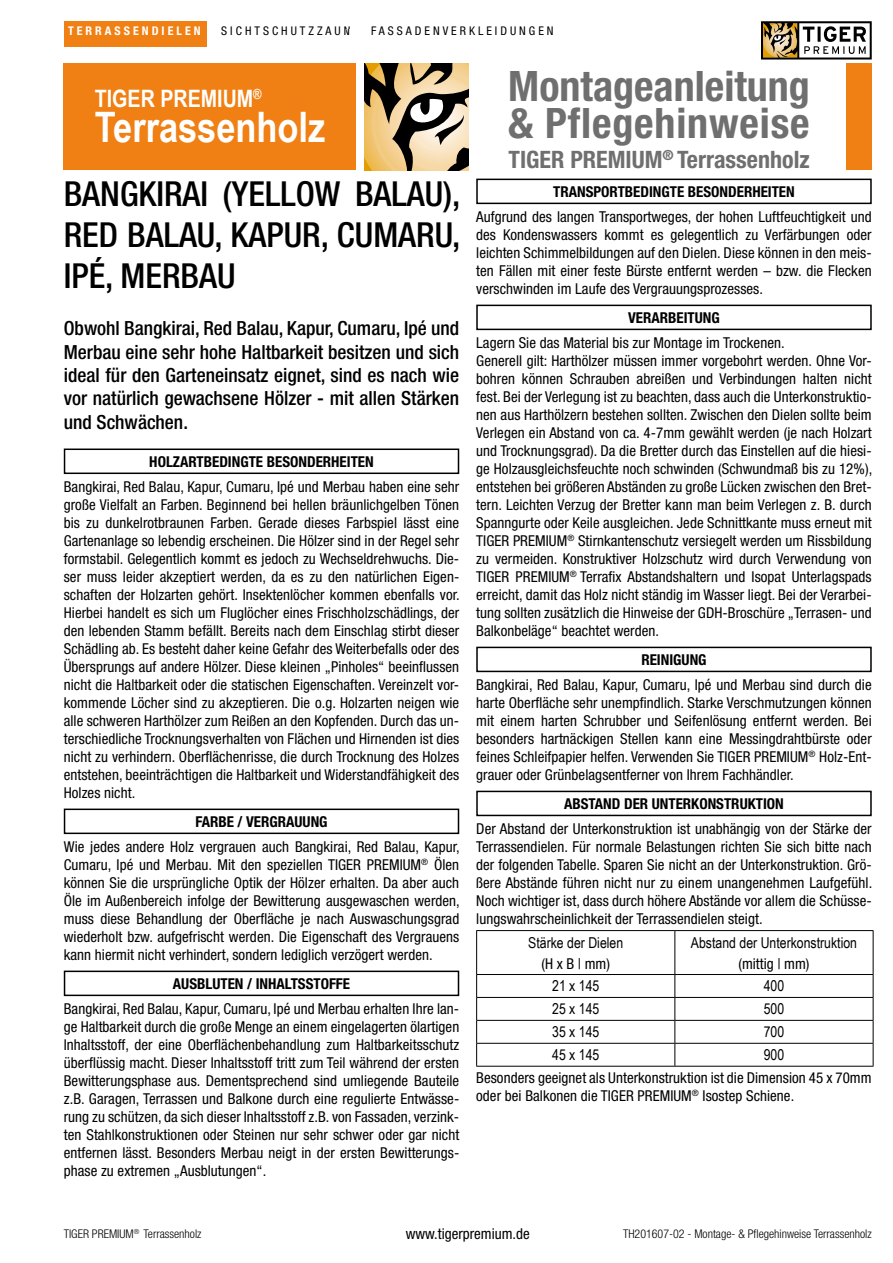
<style>
.page{position:relative;width:893px;height:1263px;background:#fff}
.page>*{position:absolute;margin:0;border:0;box-sizing:border-box;transform-origin:0 0}
.t1{font:700 condensed 42px/37.5px "Helvetica Neue";color:#706f6f}
.t2{font:700 42px "Arial Narrow";color:#fff}
.t3{font:500 condensed 34.5px/41.4px "Helvetica Neue";color:#000;text-align:justify}
.t4{font:700 condensed 24px "Helvetica Neue";color:#706f6f}
.t5{font:700 24px "Arial Narrow";color:#fff}
.t6{font:500 condensed 19.5px/23.4px "Helvetica Neue";color:#000;text-align:justify}
.t7{font:condensed 15px/18px "Helvetica Neue";letter-spacing:.005em;color:#000;text-align:justify}
.t8{font:700 condensed 15px "Helvetica Neue";color:#000}
.t9{font:15px "Arial Narrow";color:#000}
.t10{font:300 condensed 12px "Helvetica Neue";color:#000}
.t11{font:condensed 12px "Helvetica Neue";letter-spacing:.25em;color:#000}
.t12{font:700 condensed 12px "Helvetica Neue";letter-spacing:.25em;color:#fff}
</style>
<div class="page">
<svg style="left:761px;top:21px;width:111px;height:39px"></svg>
<div style="left:64px;top:21px;width:142px;height:26px;background:#f08013"></div>
<svg style="left:365px;top:64px;width:104px;height:106px;background:#a6926f"></svg>
<div style="left:846px;top:64px;width:26px;height:106px;background:#f08013"></div>
<div style="left:64px;top:64px;width:292px;height:106px;background:#f08013"></div>
<div style="left:64px;top:448px;width:395px;height:26px;border:2px solid #000"></div>
<div style="left:64px;top:808px;width:395px;height:26px;border:2px solid #000"></div>
<div style="left:64px;top:970px;width:395px;height:26px;border:2px solid #000"></div>
<div style="left:476px;top:179px;width:396px;height:25px;border:2px solid #000"></div>
<div style="left:476px;top:305px;width:396px;height:25px;border:2px solid #000"></div>
<div style="left:476px;top:647px;width:396px;height:25px;border:2px solid #000"></div>
<div style="left:476px;top:791px;width:396px;height:25px;border:2px solid #000"></div>
<hr style="left:476px;top:930px;width:199px;height:1px;background:#000">
<hr style="left:476px;top:931px;width:1px;height:43px;background:#000">
<hr style="left:675px;top:930px;width:198px;height:1px;background:#000">
<hr style="left:674px;top:931px;width:1px;height:43px;background:#000">
<hr style="left:873px;top:931px;width:1px;height:43px;background:#000">
<hr style="left:476px;top:974px;width:199px;height:1px;background:#000">
<hr style="left:675px;top:974px;width:198px;height:1px;background:#000">
<hr style="left:476px;top:997px;width:199px;height:1px;background:#000">
<hr style="left:675px;top:997px;width:198px;height:1px;background:#000">
<hr style="left:476px;top:1020px;width:199px;height:1px;background:#000">
<hr style="left:675px;top:1020px;width:198px;height:1px;background:#000">
<hr style="left:476px;top:1043px;width:199px;height:1px;background:#000">
<svg style="left:476px;top:975px;width:1px;height:91px"></svg>
<hr style="left:675px;top:1043px;width:198px;height:1px;background:#000">
<svg style="left:674px;top:975px;width:1px;height:91px"></svg>
<svg style="left:873px;top:975px;width:1px;height:91px"></svg>
<hr style="left:476px;top:1066px;width:199px;height:1px;background:#000">
<hr style="left:675px;top:1066px;width:198px;height:1px;background:#000">
<p class="t12" style="left:68px;top:24px;width:134px">TERRASSENDIELEN</p>
<p class="t11" style="left:221px;top:24px;width:131px">SICHTSCHUTZZAUN</p>
<p class="t11" style="left:371px;top:24px;width:184px">FASSADENVERKLEIDUNGEN</p>
<h1 class="t1" style="left:508px;top:66px;width:303px">MONTAGEANLEITUNG &amp; PFLEGEHINWEISE</h1>
<h3 class="t4" style="left:508px;top:145px;width:303px">TIGER PREMIUM<sup>®</sup> TERRASSENHOLZ</h3>
<h3 class="t5" style="left:95px;top:81px;width:168px">Tiger premium<sup>®</sup></h3>
<h1 class="t2" style="left:95px;top:96px;width:232px">Terrassenholz</h1>
<h2 class="t3" style="left:64px;top:172px;width:398px">BANGKIRAI (YELLOW BALAU), RED BALAU, KAPUR, CUMARU, IPÉ, MERBAU</h2>
<h3 class="t6" style="left:64px;top:316px;width:397px">Obwohl Bangkirai, Red Balau, Kapur, Cumaru, Ipé und Merbau eine sehr hohe Haltbarkeit besitzen und sich ideal für den Garteneinsatz eignet, sind es nach wie vor natürlich gewachsene Hölzer - mit allen Stärken und Schwächen.</h3>
<p class="t8" style="left:149px;top:453px;width:71px">HOLZARTBEDINGTE</p>
<p class="t8" style="left:267px;top:453px;width:41px">BESONDERHEITEN</p>
<p class="t7" style="left:64px;top:478px;width:398px">Bangkirai, Red Balau, Kapur, Cumaru, Ipé und Merbau haben eine sehr große Vielfalt an Farben. Beginnend bei hellen bräunlichgelben Tönen bis zu dunkelrotbraunen Farben. Gerade dieses Farbspiel lässt eine Gartenanlage so lebendig erscheinen. Die Hölzer sind in der Regel sehr formstabil. Gelegentlich kommt es jedoch zu Wechseldrehwuchs. Die&shy;ser muss leider akzeptiert werden, da es zu den natürlichen Eigen&shy;schaften der Holzarten gehört. Insektenlöcher kommen ebenfalls vor.<br>Hierbei handelt es sich um Fluglöcher eines Frischholzschädlings, der den lebenden Stamm befällt. Bereits nach dem Einschlag stirbt dieser Schädling ab. Es besteht daher keine Gefahr des Weiterbefalls oder des Übersprungs auf andere Hölzer. Diese kleinen „Pinholes“ beeinflussen nicht die Haltbarkeit oder die statischen Eigenschaften. Vereinzelt vor&shy;kommende Löcher sind zu akzeptieren. Die o.g. Holzarten neigen wie alle schweren Harthölzer zum Reißen an den Kopfenden. Durch das un&shy;terschiedliche Trocknungsverhalten von Flächen und Hirnenden ist dies nicht zu verhindern. Oberflächenrisse, die durch Trocknung des Holzes entstehen, beeinträchtigen die Haltbarkeit und Widerstandfähigkeit des Holzes nicht.</p>
<p class="t8" style="left:195px;top:813px;width:68px">FARBE / VERGRAUUNG</p>
<p class="t7" style="left:64px;top:838px;width:398px">Wie jedes andere Holz vergrauen auch Bangkirai, Red Balau, Kapur, Cumaru, Ipé und Merbau. Mit den speziellen TIGER PREMIUM<sup>®</sup> Ölen können Sie die ursprüngliche Optik der Hölzer erhalten. Da aber auch Öle im Außenbereich infolge der Bewitterung ausgewaschen werden, muss diese Behandlung der Oberfläche je nach Auswaschungsgrad wiederholt bzw. aufgefrischt werden. Die Eigenschaft des Vergrauens kann hiermit nicht verhindert, sondern lediglich verzögert werden.</p>
<p class="t8" style="left:173px;top:975px;width:41px">AUSBLUTEN</p>
<p class="t8" style="left:247px;top:975px;width:21px">/ INHALTSST</p>
<p class="t8" style="left:321px;top:975px;width:17px">OFFE</p>
<p class="t7" style="left:64px;top:1000px;width:397px">Bangkirai, Red Balau, Kapur, Cumaru, Ipé und Merbau erhalten Ihre lan&shy;ge Haltbarkeit durch die große Menge an einem eingelagerten ölartigen Inhaltsstoff, der eine Oberflächenbehandlung zum Haltbarkeitsschutz überflüssig macht. Dieser Inhaltsstoff tritt zum Teil während der ersten Bewitterungsphase aus. Dementsprechend sind umliegende Bauteile z.B. Garagen, Terrassen und Balkone durch eine regulierte Entwässe&shy;rung zu schützen, da sich dieser Inhaltsstoff z.B. von Fassaden, verzink&shy;ten Stahlkonstruktionen oder Steinen nur sehr schwer oder gar nicht entfernen lässt. Besonders Merbau neigt in der ersten Bewitterungs&shy;phase zu extremen „Ausblutungen“.</p>
<p class="t8" style="left:553px;top:183px;width:17px">TRANSP</p>
<p class="t8" style="left:601px;top:183px;width:41px">ORTBEDINGTE</p>
<p class="t8" style="left:688px;top:183px;width:41px">BESONDERHEITEN</p>
<p class="t7" style="left:476px;top:208px;width:397px">Aufgrund des langen Transportweges, der hohen Luftfeuchtigkeit und des Kondenswassers kommt es gelegentlich zu Verfärbungen oder leichten Schimmelbildungen auf den Dielen. Diese können in den meis&shy;ten Fällen mit einer feste Bürste entfernt werden – bzw. die Flecken verschwinden im Laufe des Vergrauungsprozesses.</p>
<p class="t8" style="left:628px;top:309px;width:17px">VERAR</p>
<p class="t8" style="left:668px;top:309px;width:17px">BEITUNG</p>
<p class="t7" style="left:476px;top:334px;width:398px;text-align:left">Lagern Sie das Material bis zur Montage im Trockenen.<br>Generell gilt: Harthölzer müssen immer vorgebohrt werden. Ohne Vor&shy;bohren können Schrauben abreißen und Verbindungen halten nicht fest. Bei der Verlegung ist zu beachten, dass auch die Unterkonstruktio&shy;nen aus Harthölzern bestehen sollten. Zwischen den Dielen sollte beim Verlegen ein Abstand von ca. 4-7mm gewählt werden (je nach Holzart und Trocknungsgrad). Da die Bretter durch das Einstellen auf die hiesi&shy;ge Holzausgleichsfeuchte noch schwinden (Schwundmaß bis zu 12%), entstehen bei größeren Abständen zu große Lücken zwischen den Bret&shy;tern. Leichten Verzug der Bretter kann man beim Verlegen z. B. durch Spanngurte oder Keile ausgleichen. Jede Schnittkante muss erneut mit TIGER PREMIUM<sup>®</sup> Stirnkantenschutz versiegelt werden um Rissbildung zu vermeiden. Konstruktiver Holzschutz wird durch Verwendung von TIGER PREMIUM<sup>®</sup> Terrafix Abstandshaltern und Isopat Unterlagspads erreicht, damit das Holz nicht ständig im Wasser liegt. Bei der Verarbei&shy;tung sollten zusätzlich die Hinweise der GDH-Broschüre „Terrasen- und Balkonbeläge“ beachtet werden.</p>
<p class="t8" style="left:641px;top:651px;width:17px">REINIGUNG</p>
<p class="t7" style="left:476px;top:676px;width:397px">Bangkirai, Red Balau, Kapur, Cumaru, Ipé und Merbau sind durch die harte Oberfläche sehr unempfindlich. Starke Verschmutzungen können mit einem harten Schrubber und Seifenlösung entfernt werden. Bei besonders hartnäckigen Stellen kann eine Messingdrahtbürste oder feines Schleifpapier helfen. Verwenden Sie TIGER PREMIUM<sup>®</sup> Holz-Ent&shy;grauer oder Grünbelagsentferner von Ihrem Fachhändler.</p>
<p class="t8" style="left:564px;top:795px;width:26px">ABSTAND</p>
<p class="t8" style="left:624px;top:795px;width:9px">DER</p>
<p class="t8" style="left:652px;top:795px;width:17px">UNTER</p>
<p class="t8" style="left:691px;top:795px;width:26px">KONSTRU</p>
<p class="t8" style="left:748px;top:795px;width:36px">KTION</p>
<p class="t7" style="left:476px;top:820px;width:397px">Der Abstand der Unterkonstruktion ist unabhängig von der Stärke der Terrassendielen. Für normale Belastungen richten Sie sich bitte nach der folgenden Tabelle. Sparen Sie nicht an der Unterkonstruktion. Grö&shy;ßere Abstände führen nicht nur zu einem unangenehmen Laufgefühl.<br>Noch wichtiger ist, dass durch höhere Abstände vor allem die Schüsse&shy;lungswahrscheinlichkeit der Terrassendielen steigt.</p>
<p class="t9" style="left:528px;top:931px;width:97px">Stärke der Dielen</p>
<p class="t7" style="left:541px;top:954px;width:70px">(H x B | mm)</p>
<p class="t9" style="left:691px;top:931px;width:168px">Abstand der Unterkonstruktion</p>
<p class="t7" style="left:738px;top:954px;width:73px">(mittig | mm)</p>
<p class="t9" style="left:552px;top:975px;width:49px">21 x 145</p>
<p class="t9" style="left:764px;top:975px;width:22px">400</p>
<p class="t9" style="left:552px;top:998px;width:49px">25 x 145</p>
<p class="t9" style="left:764px;top:998px;width:22px">500</p>
<p class="t9" style="left:552px;top:1021px;width:49px">35 x 145</p>
<p class="t9" style="left:764px;top:1021px;width:22px">700</p>
<p class="t9" style="left:552px;top:1044px;width:49px">45 x 145</p>
<p class="t9" style="left:764px;top:1044px;width:22px">900</p>
<p class="t7" style="left:476px;top:1068px;width:397px">Besonders geeignet als Unterkonstruktion ist die Dimension 45 x 70mm oder bei Balkonen die TIGER PREMIUM<sup>®</sup> Isostep Schiene.</p>
<p class="t10" style="left:64px;top:1227px;width:139px">TIGER PREMIUM<sup>®</sup> Terrassenholz</p>
<p class="t7" style="left:406px;top:1225px;width:126px">www.tigerpremium.de</p>
<p class="t10" style="left:623px;top:1227px;width:250px">TH201607-02 - Montage- &amp; Pflegehinweise Terrassenholz</p>
</div>
